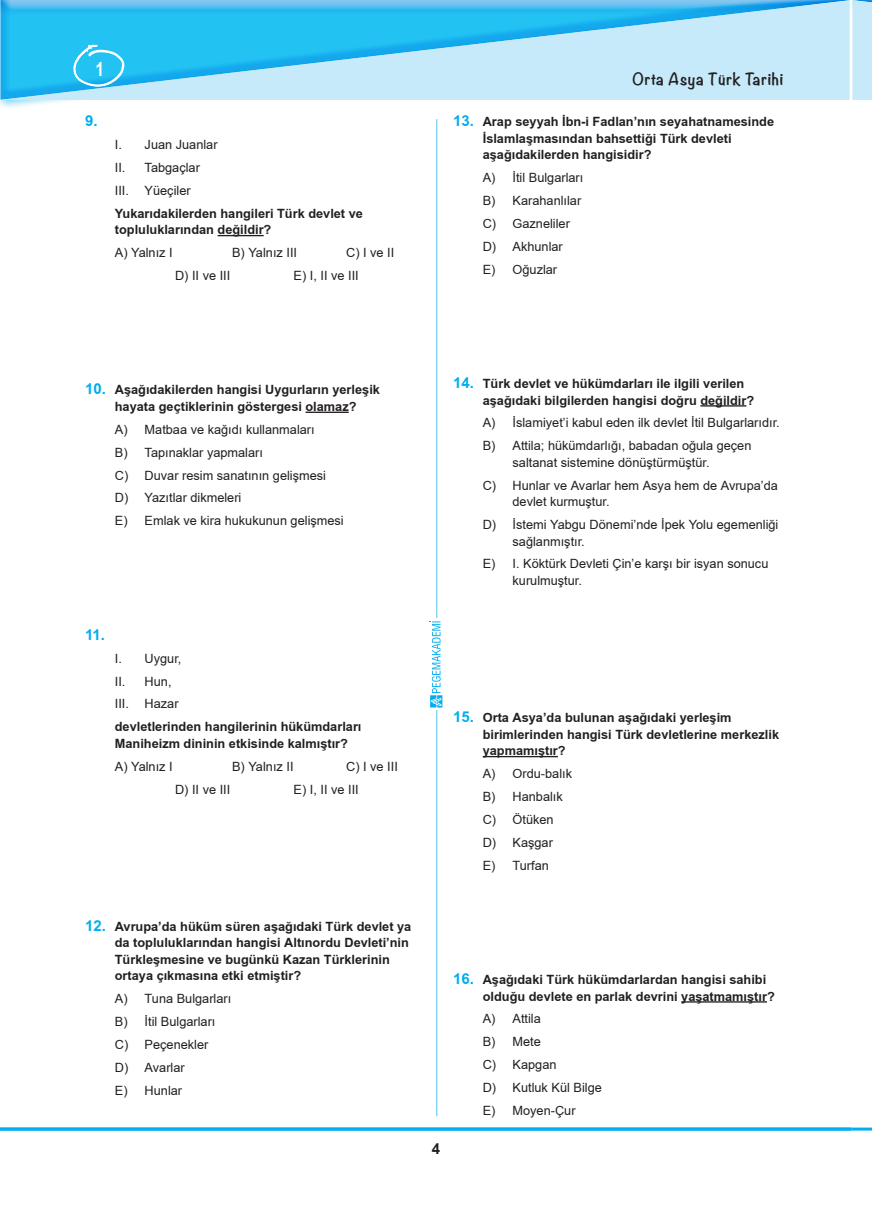
<style>
.page{position:relative;width:872px;height:1212px;background:#fff}
.page>*{position:absolute;margin:0;border:0;box-sizing:border-box;transform-origin:0 0}
.t1{font:700 19.5px "TR Arial";color:#fff;scale:.8 1}
.t2{font:700 15px "Noteworthy";letter-spacing:.04em;color:#231f20}
.t3{font:700 15px "TR Arial";color:#00aeef}
.t4{font:700 15px "TR Arial";color:#231f20}
.soru_koku_bold{font:700 12.75px/16.5px "TR Arial";color:#231f20}
._3_secenek_alti{font:12.75px/16.5px "TR Arial";color:#231f20}
._3_secenek{font:12.75px "TR Arial";color:#231f20}
.s1{font-size:15px;color:#00aeef}
</style>
<div class="page">
<svg style="left:863px;top:0;width:9px;height:100px"></svg>
<hr style="left:851px;top:1127px;width:21px;height:3px;background:#00aeef">
<div style="left:0;top:0;width:857px;height:103px;background:#00aeef;opacity:.4"></div>
<svg style="left:0;top:0;width:849px;height:100px;background:#7ad3f5"></svg>
<hr style="left:436px;top:119px;width:1px;height:997px;background:#00aeef">
<svg style="left:430px;top:619px;width:13px;height:91px"></svg>
<svg style="left:429px;top:621px;width:13px;height:86px"></svg>
<svg style="left:73px;top:44px;width:53px;height:44px;background:#43c8f3"></svg>
<hr style="left:0;top:1127px;width:851px;height:3px;background:#00aeef">
<hr style="left:218px;top:235px;width:46px;height:1px;background:#231f20">
<hr style="left:305px;top:412px;width:44px;height:1px;background:#231f20">
<hr style="left:700px;top:405px;width:46px;height:2px;background:#231f20">
<hr style="left:483px;top:756px;width:75px;height:1px;background:#231f20">
<hr style="left:681px;top:1001px;width:86px;height:1px;background:#231f20">
<h1 class="t1" style="left:95px;top:56px;width:12px">1</h1>
<p class="t3" style="left:85px;top:110px;width:14px">9.</p>
<p class="_3_secenek_alti" style="left:115px;top:136px;width:104px">I. Juan Juanlar</p>
<p class="_3_secenek_alti" style="left:115px;top:159px;width:87px">II. Tabgaçlar</p>
<p class="_3_secenek_alti" style="left:115px;top:182px;width:77px">III. Yüeçiler</p>
<p class="soru_koku_bold" style="left:115px;top:205px;width:250px">Yukarıdakilerden hangileri Türk devlet ve topluluklarından değildir?</p>
<p class="_3_secenek" style="left:115px;top:244px;width:59px">A) Yalnız I</p>
<p class="_3_secenek" style="left:232px;top:244px;width:66px">B) Yalnız III</p>
<p class="_3_secenek" style="left:346px;top:244px;width:50px">C) I ve II</p>
<p class="_3_secenek_alti" style="left:175px;top:267px;width:57px">D) II ve III</p>
<p class="_3_secenek_alti" style="left:294px;top:267px;width:67px">E) I, II ve III</p>
<p class="t2" style="left:632px;top:65px;width:152px">Orta Asya Türk Tarihi</p>
<p class="soru_koku_bold" style="left:483px;top:114px;width:293px;text-indent:-30px"><span class="s1">13.</span> Arap seyyah İbn-i Fadlan’nın seyahatnamesinde<br>İslamlaşmasından bahsettiği Türk devleti aşağıdakilerden hangisidir?</p>
<p class="_3_secenek_alti" style="left:483px;top:169px;width:102px">A) İtil Bulgarları</p>
<p class="_3_secenek_alti" style="left:483px;top:192px;width:100px">B) Karahanlılar</p>
<p class="_3_secenek_alti" style="left:483px;top:215px;width:89px">C) Gazneliler</p>
<p class="_3_secenek_alti" style="left:483px;top:238px;width:82px">D) Akhunlar</p>
<p class="_3_secenek_alti" style="left:483px;top:261px;width:76px">E) Oğuzlar</p>
<p class="soru_koku_bold" style="left:85px;top:382px;width:296px;text-align:center"><span class="s1">10.</span> Aşağıdakilerden hangisi Uygurların yerleşik hayata geçtiklerinin göstergesi olamaz?</p>
<p class="_3_secenek_alti" style="left:115px;top:421px;width:201px">A) Matbaa ve kağıdı kullanmaları</p>
<p class="_3_secenek_alti" style="left:115px;top:444px;width:150px">B) Tapınaklar yapmaları</p>
<p class="_3_secenek_alti" style="left:115px;top:467px;width:213px">C) Duvar resim sanatının gelişmesi</p>
<p class="_3_secenek_alti" style="left:115px;top:490px;width:128px">D) Yazıtlar dikmeleri</p>
<p class="_3_secenek_alti" style="left:115px;top:512px;width:230px">E) Emlak ve kira hukukunun gelişmesi</p>
<p class="t3" style="left:85px;top:624px;width:22px">11.</p>
<p class="_3_secenek_alti" style="left:115px;top:650px;width:68px">I. Uygur,</p>
<p class="_3_secenek_alti" style="left:115px;top:673px;width:58px">II. Hun,</p>
<p class="_3_secenek_alti" style="left:115px;top:695px;width:65px">III. Hazar</p>
<p class="soru_koku_bold" style="left:115px;top:719px;width:248px">devletlerinden hangilerinin hükümdarları<br>Maniheizm dininin etkisinde kalmıştır?</p>
<p class="_3_secenek" style="left:115px;top:757px;width:59px">A) Yalnız I</p>
<p class="_3_secenek" style="left:232px;top:757px;width:63px">B) Yalnız II</p>
<p class="_3_secenek" style="left:346px;top:757px;width:53px">C) I ve III</p>
<p class="_3_secenek_alti" style="left:175px;top:781px;width:57px">D) II ve III</p>
<p class="_3_secenek_alti" style="left:294px;top:781px;width:67px">E) I, II ve III</p>
<p class="soru_koku_bold" style="left:115px;top:918px;width:298px;text-indent:-30px"><span class="s1">12.</span> Avrupa’da hüküm süren aşağıdaki Türk devlet ya da topluluklarından hangisi Altınordu Devleti’nin Türkleşmesine ve bugünkü Kazan Türklerinin ortaya çıkmasına etki etmiştir?</p>
<p class="_3_secenek_alti" style="left:115px;top:990px;width:118px">A) Tuna Bulgarları</p>
<p class="_3_secenek_alti" style="left:115px;top:1013px;width:102px">B) İtil Bulgarları</p>
<p class="_3_secenek_alti" style="left:115px;top:1036px;width:95px">C) Peçenekler</p>
<p class="_3_secenek_alti" style="left:115px;top:1059px;width:71px">D) Avarlar</p>
<p class="_3_secenek_alti" style="left:115px;top:1082px;width:69px">E) Hunlar</p>
<p class="soru_koku_bold" style="left:483px;top:375px;width:273px;text-indent:-30px"><span class="s1">14.</span> Türk devlet ve hükümdarları ile ilgili verilen aşağıdaki bilgilerden hangisi doğru değildir?</p>
<p class="_3_secenek_alti" style="left:483px;top:415px;width:298px">A) İslamiyet’i kabul eden ilk devlet İtil Bulgarlarıdır.</p>
<p class="_3_secenek_alti" style="left:512px;top:437px;width:240px;text-indent:-30px">B) Attila; hükümdarlığı, babadan oğula geçen saltanat sistemine dönüştürmüştür.</p>
<p class="_3_secenek_alti" style="left:512px;top:477px;width:267px;text-indent:-30px">C) Hunlar ve Avarlar hem Asya hem de Avrupa’da devlet kurmuştur.</p>
<p class="_3_secenek_alti" style="left:512px;top:516px;width:267px;text-indent:-30px">D) İstemi Yabgu Dönemi’nde İpek Yolu egemenliği sağlanmıştır.</p>
<p class="_3_secenek_alti" style="left:512px;top:556px;width:257px;text-indent:-30px">E) I. Köktürk Devleti Çin’e karşı bir isyan sonucu kurulmuştur.</p>
<p class="soru_koku_bold" style="left:483px;top:710px;width:298px;text-indent:-30px"><span class="s1">15.</span> Orta Asya’da bulunan aşağıdaki yerleşim birimlerinden hangisi Türk devletlerine merkezlik yapmamıştır?</p>
<p class="_3_secenek_alti" style="left:483px;top:765px;width:91px">A) Ordu-balık</p>
<p class="_3_secenek_alti" style="left:483px;top:788px;width:82px">B) Hanbalık</p>
<p class="_3_secenek_alti" style="left:483px;top:811px;width:72px">C) Ötüken</p>
<p class="_3_secenek_alti" style="left:483px;top:834px;width:72px">D) Kaşgar</p>
<p class="_3_secenek_alti" style="left:483px;top:857px;width:68px">E) Turfan</p>
<p class="t4" style="left:432px;top:1138px;width:10px">4</p>
<p class="soru_koku_bold" style="left:483px;top:971px;width:293px;text-indent:-30px"><span class="s1">16.</span> Aşağıdaki Türk hükümdarlardan hangisi sahibi olduğu devlete en parlak devrini yaşatmamıştır?</p>
<p class="_3_secenek_alti" style="left:483px;top:1011px;width:60px">A) Attila</p>
<p class="_3_secenek_alti" style="left:483px;top:1033px;width:60px">B) Mete</p>
<p class="_3_secenek_alti" style="left:483px;top:1056px;width:75px">C) Kapgan</p>
<p class="_3_secenek_alti" style="left:483px;top:1079px;width:121px">D) Kutluk Kül Bilge</p>
<p class="_3_secenek_alti" style="left:483px;top:1102px;width:94px">E) Moyen-Çur</p>
</div>
